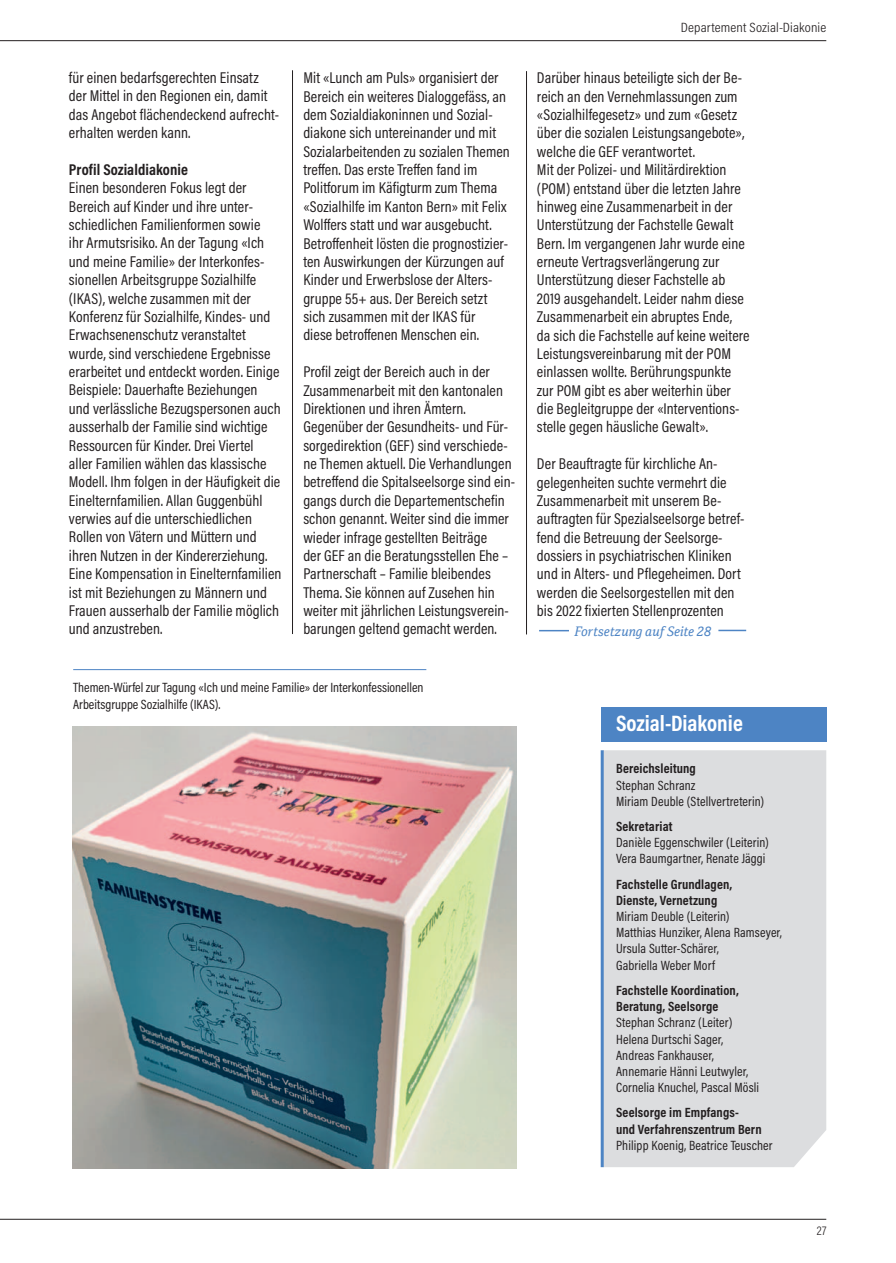
<style>
.page{position:relative;width:896px;height:1263px;background:#fff}
.page>*{position:absolute;margin:0;border:0;box-sizing:border-box;transform-origin:0 0}
.t1{font:700 22.5px "Acumin Pro Cond";color:#fff}
.t2{font:15.75px/18.3px "Acumin Pro Cond";letter-spacing:.005em;color:#231f20}
.t3{font:700 15.75px "Acumin Pro Cond";letter-spacing:.005em;color:#231f20}
.t4{font:13.5px/16.2px "Acumin Pro Cond";letter-spacing:.01em;color:#231f20}
.t5{font:700 13.5px/16.2px "Acumin Pro Cond";letter-spacing:.01em;color:#231f20}
.t6{font:300 13.5px "Acumin Pro Cond";letter-spacing:.01em;color:#231f20;scale:1.1 1}
.t7{font:italic 13.2px "Cordale";color:#4d84c4}
.t8{font:300 12.75px "Acumin Pro Cond";color:#231f20}
</style>
<div class="page">
<hr style="left:0;top:1218px;width:826px;height:1px;background:#231f20">
<hr style="left:0;top:40px;width:826px;height:1px;background:#231f20">
<hr style="left:292px;top:70px;width:1px;height:564px;background:#231f20">
<hr style="left:526px;top:71px;width:1px;height:563px;background:#231f20">
<div style="left:603px;top:750px;width:223px;height:416px;background:#dcdddf"></div>
<div style="left:600px;top:707px;width:226px;height:34px;background:#4d84c4"></div>
<hr style="left:600px;top:750px;width:3px;height:416px;background:#4d84c4">
<img style="left:72px;top:726px;width:444px;height:442px">
<hr style="left:539px;top:629px;width:30px;height:2px;background:#4d84c4">
<hr style="left:718px;top:629px;width:28px;height:2px;background:#4d84c4">
<hr style="left:73px;top:669px;width:353px;height:1px;background:#4d84c4">
<p class="t2" style="left:69px;top:70px;width:212px">für einen bedarfsgerechten Einsatz der Mittel in den Regionen ein, damit das Angebot flächendeckend aufrecht&shy;erhalten werden kann.</p>
<p class="t3" style="left:69px;top:163px;width:121px">Profil Sozialdiakonie</p>
<p class="t2" style="left:69px;top:180px;width:214px">Einen besonderen Fokus legt der Bereich auf Kinder und ihre unter&shy;schiedlichen Familienformen sowie<br>ihr Armutsrisiko. An der Tagung «Ich und meine Familie» der Interkonfes&shy;sionellen Arbeitsgruppe Sozialhilfe (IKAS), welche zusammen mit der Konferenz für Sozialhilfe, Kindes- und Erwachsenenschutz veranstaltet wurde, sind verschiedene Ergebnisse erarbeitet und entdeckt worden. Einige Beispiele: Dauerhafte Beziehungen und verlässliche Bezugspersonen auch ausserhalb der Familie sind wichtige Ressourcen für Kinder. Drei Viertel<br>aller Familien wählen das klassische Modell. Ihm folgen in der Häufigkeit die Einelternfamilien. Allan Guggenbühl verwies auf die unterschiedlichen Rollen von Vätern und Müttern und ihren Nutzen in der Kindererziehung.<br>Eine Kompensation in Einelternfamilien ist mit Beziehungen zu Männern und Frauen ausserhalb der Familie möglich und anzustreben.</p>
<p class="t2" style="left:303px;top:70px;width:208px">Mit «Lunch am Puls» organisiert der Bereich ein weiteres Dialoggefäss, an dem Sozialdiakoninnen und Sozial&shy;diakone sich untereinander und mit Sozialarbeitenden zu sozialen Themen treffen. Das erste Treffen fand im Politforum im Käfigturm zum Thema «Sozialhilfe im Kanton Bern» mit Felix Wolffers statt und war ausgebucht.<br>Betroffenheit lösten die prognostizier&shy;ten Auswirkungen der Kürzungen auf Kinder und Erwerbslose der Alters&shy;gruppe 55+ aus. Der Bereich setzt sich zusammen mit der IKAS für<br>diese betroffenen Menschen ein.</p>
<p class="t2" style="left:303px;top:364px;width:213px">Profil zeigt der Bereich auch in der Zusammenarbeit mit den kantonalen Direktionen und ihren Ämtern.<br>Gegenüber der Gesundheits- und Für&shy;sorgedirektion (GEF) sind verschiede&shy;ne Themen aktuell. Die Verhandlungen betreffend die Spitalseelsorge sind ein&shy;gangs durch die Departementschefin schon genannt. Weiter sind die immer wieder infrage gestellten Beiträge<br>der GEF an die Beratungsstellen Ehe – Partnerschaft – Familie bleibendes Thema. Sie können auf Zusehen hin weiter mit jährlichen Leistungsverein&shy;barungen geltend gemacht werden.</p>
<p class="t4" style="left:73px;top:680px;width:352px">Themen-Würfel zur Tagung «Ich und meine Familie» der Interkonfessionellen<br>Arbeitsgruppe Sozialhilfe (IKAS).</p>
<p class="t6" style="left:680px;top:23px;width:134px">Departement Sozial-Diakonie</p>
<p class="t2" style="left:537px;top:70px;width:214px">Darüber hinaus beteiligte sich der Be&shy;reich an den Vernehmlassungen zum «Sozialhilfegesetz» und zum «Gesetz über die sozialen Leistungsangebote», welche die GEF verantwortet.<br>Mit der Polizei- und Militärdirektion (POM) entstand über die letzten Jahre hinweg eine Zusammenarbeit in der Unterstützung der Fachstelle Gewalt Bern. Im vergangenen Jahr wurde eine erneute Vertragsverlängerung zur Unterstützung dieser Fachstelle ab 2019 ausgehandelt. Leider nahm diese Zusammenarbeit ein abruptes Ende,<br>da sich die Fachstelle auf keine weitere Leistungsvereinbarung mit der POM einlassen wollte. Berührungspunkte zur POM gibt es aber weiterhin über die Begleitgruppe der «Interventions&shy;stelle gegen häusliche Gewalt».</p>
<p class="t2" style="left:537px;top:456px;width:209px">Der Beauftragte für kirchliche An&shy;gelegenheiten suchte vermehrt die Zusammenarbeit mit unserem Be&shy;auftragten für Spezialseelsorge betref&shy;fend die Betreuung der Seelsorge&shy;dossiers in psychiatrischen Kliniken und in Alters- und Pflegeheimen. Dort werden die Seelsorgestellen mit den bis 2022 fixierten Stellenprozenten</p>
<p class="t7" style="left:574px;top:623px;width:138px">Fortsetzung auf Seite 28</p>
<h1 class="t1" style="left:616px;top:714px;width:128px">Sozial-Diakonie</h1>
<p class="t5" style="left:616px;top:761px;width:81px">Bereichsleitung</p>
<p class="t4" style="left:616px;top:777px;width:150px">Stephan Schranz<br>Miriam Deuble (Stellvertreterin)</p>
<p class="t5" style="left:616px;top:819px;width:58px">Sekretariat</p>
<p class="t4" style="left:616px;top:835px;width:154px">Danièle Eggenschwiler (Leiterin)<br>Vera Baumgartner, Renate Jäggi</p>
<p class="t5" style="left:616px;top:876px;width:118px">Fachstelle Grundlagen,<br>Dienste, Vernetzung</p>
<p class="t4" style="left:616px;top:909px;width:167px">Miriam Deuble (Leiterin)<br>Matthias Hunziker, Alena Ramseyer,<br>Ursula Sutter-Schärer,<br>Gabriella Weber Morf</p>
<p class="t5" style="left:616px;top:983px;width:124px">Fachstelle Koordination,<br>Beratung, Seelsorge</p>
<p class="t4" style="left:616px;top:1015px;width:144px">Stephan Schranz (Leiter)<br>Helena Durtschi Sager,<br>Andreas Fankhauser,<br>Annemarie Hänni Leutwyler,<br>Cornelia Knuchel, Pascal Mösli</p>
<p class="t5" style="left:616px;top:1105px;width:147px">Seelsorge im Empfangs-<br>und Verfahrenszentrum Bern</p>
<p class="t4" style="left:616px;top:1137px;width:158px">Philipp Koenig, Beatrice Teuscher</p>
<p class="t8" style="left:816px;top:1225px;width:11px">27</p>
</div>
